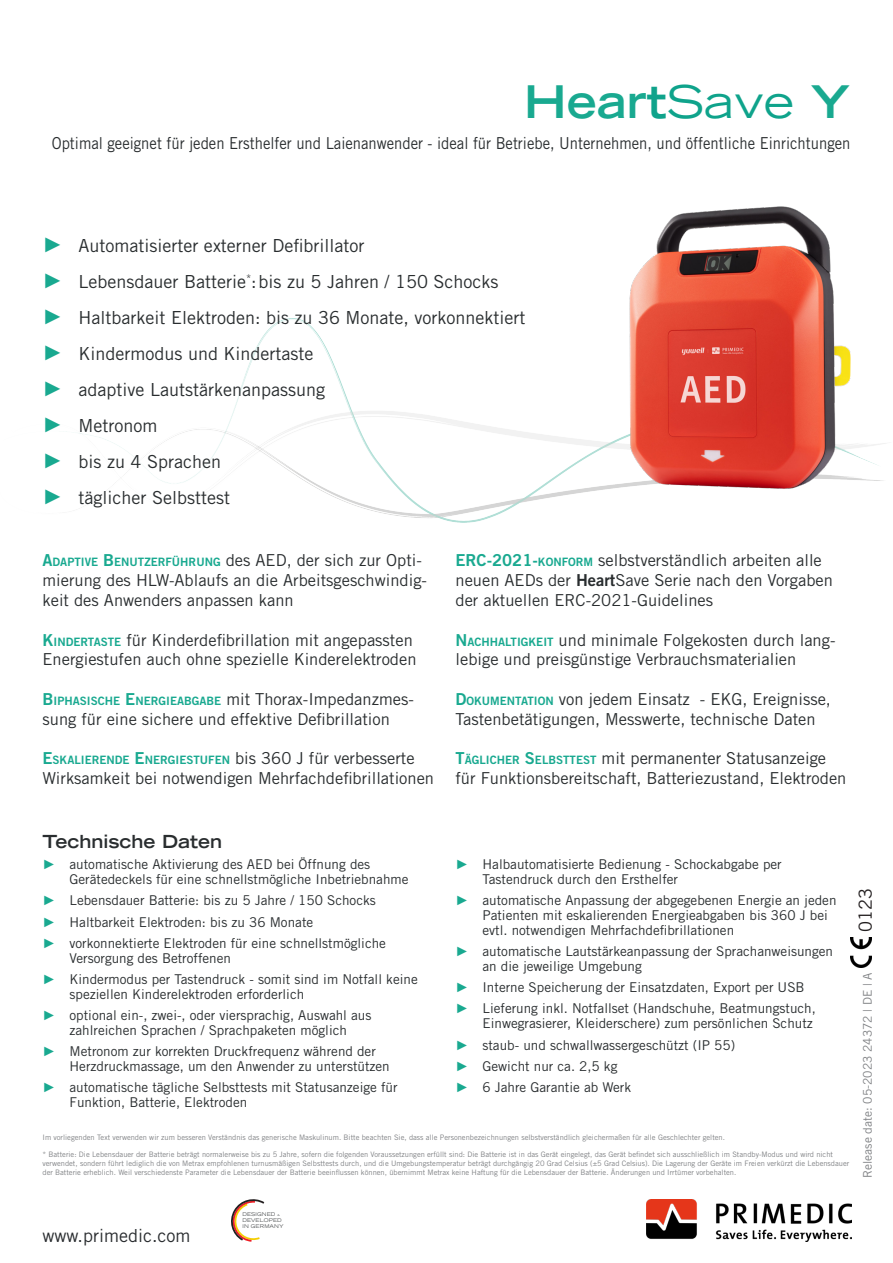
<style>
.page{position:relative;width:893px;height:1263px;background:#fff}
.page>*{position:absolute;margin:0;border:0;box-sizing:border-box;transform-origin:0 0}
.t1{font:700 expanded 45px "Trade Gothic LT Std";color:#19a990}
.t2{font:18px "Trade Gothic LT Std";color:#292d2f}
.t3{font:18px "Trade Gothic";color:#292c2f}
.t4{font:700 expanded 18px "Trade Gothic LT Std";color:#292d2f}
.t5{font:18px "Trade Gothic";color:#231f20}
.Kapitälchen_Y-Grün{font:16.5px/19.8px "Trade Gothic LT Std";color:#292d2f}
.Kapitälchen_Y-Grün-2{font:16.5px "Trade Gothic LT Std";color:#292d2f;scale:.9 1}
.Kapitälchen_Y-Grün-3{font:16.5px "Trade Gothic LT Std Bd 2";color:#19a990}
.t6{font:13.5px/14.9px "Trade Gothic LT Std";color:#292d2f}
.Subline_Eigenschafte{font:12px "Trade Gothic";color:#808285}
.Kapitälchen_Y-Grün-4{font:11.55px "Trade Gothic LT Std Bd 2";color:#19a990}
.t7{font:7.5px/9px "Trade Gothic LT Std";color:#808285}
.t8{font:expanded 5.1px/6.1px "Trade Gothic LT Std";letter-spacing:.025em;color:#515455}
.s1{color:#0fa38b}
.s2{font-weight:400;color:#0fa38b}
.s3{font-family:"Arial";font-size:21px;color:#19a990}
.s4{font-family:"Trade Gothic LT Std Bd 2";color:#19a990}
.s5{font-family:"Trade Gothic LT Std Bd 2";font-size:11.55px;color:#19a990}
.s6{font-size:16.5px}
.s7{font-family:"Trade Gothic LT Std";font-size:16.5px;color:#292d2f}
.s8{font-family:"Trade Gothic LT Std Bd 2"}
.s9{font-family:"Arial";color:#19a990}
.s10{font-size:2.55px}
</style>
<div class="page">
<img style="left:66px;top:319px;width:820px;height:204px">
<img style="left:629px;top:206px;width:221px;height:282px">
<img style="left:646px;top:1199px;width:205px;height:42px">
<svg style="left:231px;top:1199px;width:34px;height:43px"></svg>
<img style="left:850px;top:937px;width:22px;height:30px">
<p class="t1" style="left:524px;top:72px;width:328px">Hear<span class="s1">t</span><span class="s2">Save</span> Y</p>
<p class="Kapitälchen_Y-Grün-2" style="left:52px;top:133px;width:889px">Optimal geeignet für jeden Ersthelfer und Laienanwender - ideal für Betriebe, Unternehmen, und öffentliche Einrichtungen</p>
<p class="t2" style="left:43px;top:235px;width:323px"><span class="s3">►</span> Automatisierter externer Defibrillator</p>
<p class="t2" style="left:43px;top:271px;width:457px"><span class="s3">►</span> Lebensdauer Batterie<sup>*</sup>:bis zu 5 Jahren / 150 Schocks</p>
<p class="t2" style="left:43px;top:307px;width:484px"><span class="s3">►</span> Haltbarkeit Elektroden: bis zu 36 Monate, vorkonnektiert</p>
<p class="t2" style="left:43px;top:343px;width:273px"><span class="s3">►</span> Kindermodus und Kindertaste</p>
<p class="t2" style="left:43px;top:379px;width:284px"><span class="s3">►</span> adaptive Lautstärkenanpassung</p>
<p class="t2" style="left:43px;top:415px;width:116px"><span class="s3">►</span> Metronom</p>
<p class="t2" style="left:43px;top:451px;width:180px"><span class="s3">►</span> bis zu 4 Sprachen</p>
<p class="t2" style="left:43px;top:487px;width:189px"><span class="s3">►</span> täglicher Selbsttest</p>
<p class="Kapitälchen_Y-Grün" style="left:43px;top:550px;width:386px"><span class="s4">A</span><span class="s5">DAPTIVE</span> <span class="s4">B</span><span class="s5">ENUTZERFÜHRUNG</span> des AED, der sich zur Opti&shy;mierung des HLW-Ablaufs an die Arbeitsgeschwindig&shy;keit des Anwenders anpassen kann</p>
<p class="Kapitälchen_Y-Grün" style="left:43px;top:629px;width:376px"><span class="s4">K</span><span class="s5">INDERTASTE</span> für Kinderdefibrillation mit angepassten<br>Energiestufen auch ohne spezielle Kinderelektroden</p>
<p class="Kapitälchen_Y-Grün-4" style="left:43px;top:694px;width:373px"><span class="s6">B</span>IPHASISCHE <span class="s6">E</span>NERGIEABGABE <span class="s7">mit Thorax-Impedanzmes-</span></p>
<p class="Kapitälchen_Y-Grün" style="left:43px;top:709px;width:349px">sung für eine sichere und effektive Defibrillation</p>
<p class="Kapitälchen_Y-Grün-4" style="left:43px;top:753px;width:374px"><span class="s6">E</span>SKALIERENDE <span class="s6">E</span>NERGIESTUFEN <span class="s7">bis 360 J für verbesserte</span></p>
<p class="Kapitälchen_Y-Grün" style="left:43px;top:768px;width:393px">Wirksamkeit bei notwendigen Mehrfachdefibrillationen</p>
<p class="Kapitälchen_Y-Grün" style="left:455px;top:550px;width:379px;text-indent:31px"><span class="s4">-2021-</span><span class="s5">KONFORM</span> selbstverständlich arbeiten alle neuen AEDs der <span class="s8">Heart</span>Save Serie nach den Vorgaben der aktuellen ERC-2021-Guidelines</p>
<p class="Kapitälchen_Y-Grün" style="left:455px;top:629px;width:382px"><span class="s4">N</span><span class="s5">ACHHALTIGKEIT</span> und minimale Folgekosten durch lang&shy;lebige und preisgünstige Verbrauchsmaterialien</p>
<p class="Kapitälchen_Y-Grün" style="left:455px;top:689px;width:377px"><span class="s4">D</span><span class="s5">OKUMENTATION</span> von jedem Einsatz - EKG, Ereignisse,<br>Tastenbetätigungen, Messwerte, technische Daten</p>
<p class="Kapitälchen_Y-Grün" style="left:455px;top:748px;width:392px"><span class="s4">T</span><span class="s5">ÄGLICHER</span> <span class="s4">S</span><span class="s5">ELBSTTEST</span> mit permanenter Statusanzeige für Funktionsbereitschaft, Batteriezustand, Elektroden</p>
<p class="Kapitälchen_Y-Grün-3" style="left:455px;top:550px;width:11px">ERC</p>
<p class="t4" style="left:43px;top:830px;width:181px">Technische Daten</p>
<p class="t6" style="left:70px;top:857px;width:340px;text-indent:-27px"><span class="s9">►</span> automatische Aktivierung des AED bei Öffnung des<br>Gerätedeckels für eine schnellstmögliche Inbetriebnahme</p>
<p class="t6" style="left:43px;top:893px;width:335px"><span class="s9">►</span> Lebensdauer Batterie: bis zu 5 Jahre / 150 Schocks</p>
<p class="t6" style="left:43px;top:914px;width:272px"><span class="s9">►</span> Haltbarkeit Elektroden: bis zu 36 Monate</p>
<p class="t6" style="left:70px;top:935px;width:318px;text-indent:-27px"><span class="s9">►</span> vorkonnektierte Elektroden für eine schnellstmögliche<br>Versorgung des Betroffenen</p>
<p class="t6" style="left:70px;top:971px;width:350px;text-indent:-27px"><span class="s9">►</span> Kindermodus per Tastendruck - somit sind im Notfall keine speziellen Kinderelektroden erforderlich</p>
<p class="t6" style="left:43px;top:1007px;width:330px;text-align:center"><span class="s9">►</span> optional ein-, zwei-, oder viersprachig, Auswahl aus zahlreichen Sprachen / Sprachpaketen möglich</p>
<p class="t6" style="left:70px;top:1043px;width:322px;text-indent:-27px"><span class="s9">►</span> Metronom zur korrekten Druckfrequenz während der<br>Herzdruckmassage, um den Anwender zu unterstützen</p>
<p class="t6" style="left:70px;top:1080px;width:330px;text-indent:-27px"><span class="s9">►</span> automatische tägliche Selbsttests mit Statusanzeige für<br>Funktion, Batterie, Elektroden</p>
<p class="t6" style="left:482px;top:857px;width:301px;text-indent:-27px"><span class="s9">►</span> Halbautomatisierte Bedienung - Schockabgabe per<br>Tastendruck durch den Ersthelfer</p>
<p class="t6" style="left:482px;top:893px;width:356px;text-indent:-27px"><span class="s9">►</span> automatische Anpassung der abgegebenen Energie an jeden<br>Patienten mit eskalierenden Energieabgaben bis 360 J bei evtl. notwendigen Mehrfachdefibrillationen</p>
<p class="t6" style="left:482px;top:944px;width:352px;text-indent:-27px"><span class="s9">►</span> automatische Lautstärkeanpassung der Sprachanweisungen an die jeweilige Umgebung</p>
<p class="t6" style="left:455px;top:980px;width:351px"><span class="s9">►</span> Interne Speicherung der Einsatzdaten, Export per USB</p>
<p class="t6" style="left:455px;top:1001px;width:362px;text-align:right"><span class="s9">►</span> Lieferung inkl. Notfallset (Handschuhe, Beatmungstuch,<br>Einwegrasierer, Kleiderschere) zum persönlichen Schutz</p>
<p class="t6" style="left:455px;top:1037px;width:281px"><span class="s9">►</span> staub- und schwallwassergeschützt (IP 55)</p>
<p class="t6" style="left:455px;top:1058px;width:163px"><span class="s9">►</span> Gewicht nur ca. 2,5 kg</p>
<p class="t6" style="left:455px;top:1079px;width:177px"><span class="s9">►</span> 6 Jahre Garantie ab Werk</p>
<p class="t7" style="left:43px;top:1133px;width:684px">Im vorliegenden Text verwenden wir zum besseren Verständnis das generische Maskulinum. Bitte beachten Sie, dass alle Personenbezeichnungen selbstverständlich gleichermaßen für alle Geschlechter gelten.</p>
<p class="t7" style="left:43px;top:1150px;width:808px">* Batterie: Die Lebensdauer der Batterie beträgt normalerweise bis zu 5 Jahre, sofern die folgenden Voraussetzungen erfüllt sind: Die Batterie ist in das Gerät eingelegt, das Gerät befindet sich ausschließlich im Standby-Modus und wird nicht verwendet, sondern führt lediglich die von Metrax empfohlenen turnusmäßigen Selbsttests durch, und die Umgebungstemperatur beträgt durchgängig 20 Grad Celsius (±5 Grad Celsius). Die Lagerung der Geräte im Freien verkürzt die Lebensdauer der Batterie erheblich. Weil verschiedenste Parameter die Lebensdauer der Batterie beeinflussen können, übernimmt Metrax keine Haftung für die Lebensdauer der Batterie. Änderungen und Irrtümer vorbehalten.</p>
<p class="t5" style="left:854px;top:932px;width:45px;rotate:-90deg">0123</p>
<p class="Subline_Eigenschafte" style="left:860px;top:1178px;width:207px;rotate:-90deg">Release date: 05-2023 24372 | DE | A</p>
<p class="t3" style="left:43px;top:1224px;width:150px">www.primedic.com</p>
<p class="t8" style="left:242px;top:1211px;width:43px">DESIGNED <span class="s10">&amp;<br></span>DEVELOPED<br>IN GERMANY</p>
</div>
